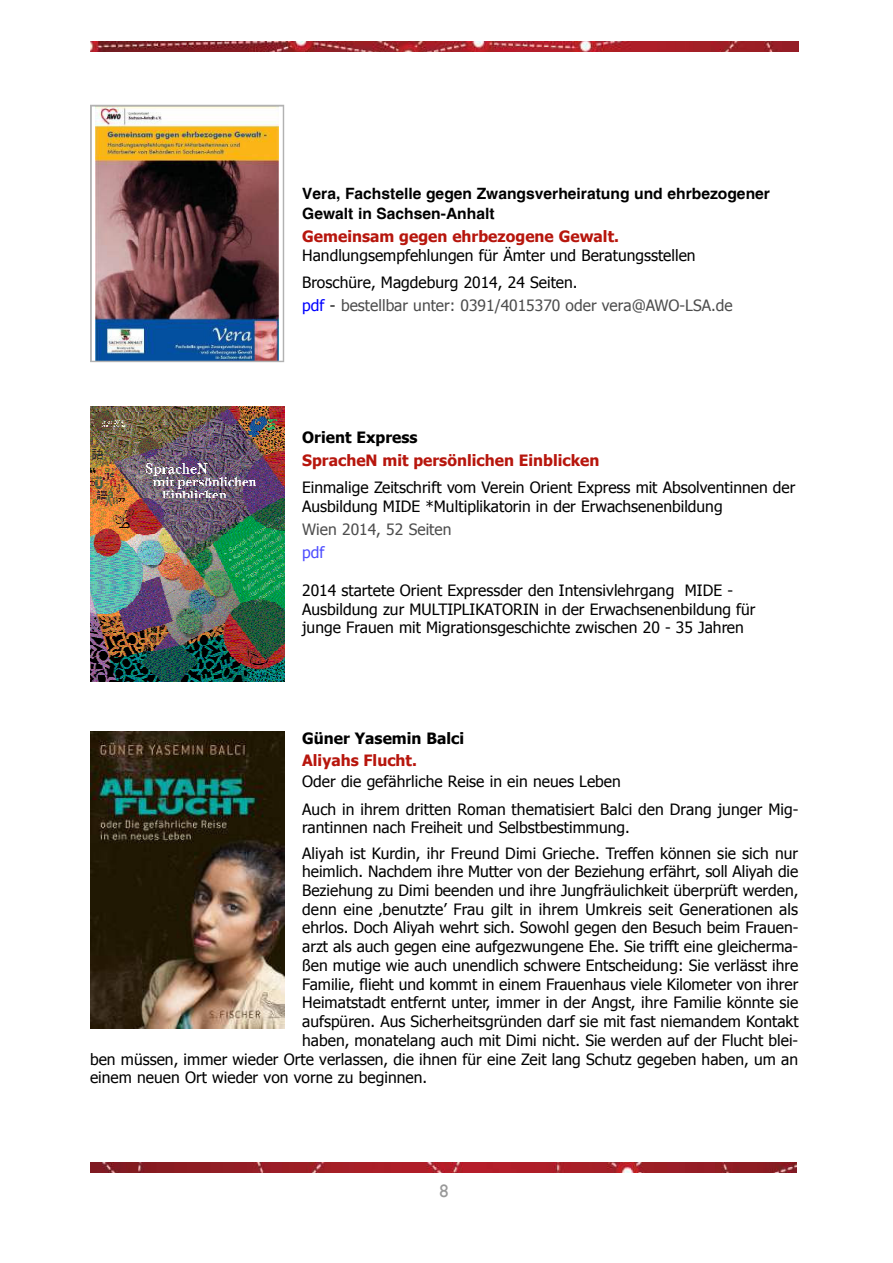
<style>
.page{position:relative;width:893px;height:1263px;background:#fff}
.page>*{position:absolute;margin:0;border:0;box-sizing:border-box;transform-origin:0 0}
.t1{font:18px "Gill Sans";color:#999}
.t2{font:15.6px/18.8px "Tahoma";color:#000}
.t3{font:700 15.6px "Tahoma";color:#b7160d}
.t4{font:700 15.6px/19.5px "Helvetica";color:#000}
.t5{font:15.6px "Tahoma";color:#4d4d4d}
.t6{font:700 15.6px "Tahoma";color:#000}
.t7{font:15.6px "Tahoma";color:#4d4dff}
.s1{color:#00f}
.s2{color:#000}
</style>
<div class="page">
<img style="left:90px;top:41px;width:708px;height:10px">
<img style="left:90px;top:1163px;width:706px;height:10px">
<img style="left:90px;top:407px;width:194px;height:274px">
<img style="left:90px;top:105px;width:194px;height:257px">
<img style="left:90px;top:731px;width:194px;height:298px">
<p class="t4" style="left:302px;top:186px;width:469px">Vera, Fachstelle gegen Zwangsverheiratung und ehrbezogener<br>Gewalt in Sachsen-Anhalt</p>
<p class="t3" style="left:302px;top:230px;width:318px">Gemeinsam gegen ehrbezogene Gewalt.</p>
<p class="t2" style="left:302px;top:242px;width:395px;line-height:27.3px">Handlungsempfehlungen für Ämter und Beratungsstellen<br>Broschüre, Magdeburg 2014, 24 Seiten.</p>
<p class="t5" style="left:302px;top:298px;width:432px"><span class="s1">pdf</span> <span class="s2">-</span> bestellbar unter: 0391/4015370 oder vera@AWO-LSA.de</p>
<p class="t6" style="left:302px;top:431px;width:117px">Orient Express</p>
<p class="t3" style="left:302px;top:454px;width:299px">SpracheN mit persönlichen Einblicken</p>
<p class="t2" style="left:302px;top:479px;width:495px">Einmalige Zeitschrift vom Verein Orient Express mit Absolventinnen der<br>Ausbildung MIDE *Multiplikatorin in der Erwachsenenbildung</p>
<p class="t5" style="left:302px;top:522px;width:151px">Wien 2014, 52 Seiten</p>
<p class="t7" style="left:302px;top:545px;width:24px">pdf</p>
<p class="t2" style="left:302px;top:582px;width:455px">2014 startete Orient Expressder den Intensivlehrgang MIDE -<br>Ausbildung zur MULTIPLIKATORIN in der Erwachsenenbildung für junge Frauen mit Migrationsgeschichte zwischen 20 - 35 Jahren</p>
<p class="t6" style="left:302px;top:733px;width:163px">Güner Yasemin Balci</p>
<p class="t3" style="left:302px;top:754px;width:116px">Aliyahs Flucht.</p>
<p class="t2" style="left:302px;top:769px;width:498px;line-height:27.3px">Oder die gefährliche Reise in ein neues Leben<br>Auch in ihrem dritten Roman thematisiert Balci den Drang junger Mig-</p>
<p class="t2" style="left:302px;top:816px;width:497px;line-height:25.2px">rantinnen nach Freiheit und Selbstbestimmung.<br>Aliyah ist Kurdin, ihr Freund Dimi Grieche. Treffen können sie sich nur</p>
<p class="t2" style="left:302px;top:863px;width:497px">heimlich. Nachdem ihre Mutter von der Beziehung erfährt, soll Aliyah die</p>
<p class="t2" style="left:302px;top:882px;width:498px">Beziehung zu Dimi beenden und ihre Jungfräulichkeit überprüft werden,</p>
<p class="t2" style="left:302px;top:901px;width:497px">denn eine ‚benutzte’ Frau gilt in ihrem Umkreis seit Generationen als</p>
<p class="t2" style="left:302px;top:919px;width:497px">ehrlos. Doch Aliyah wehrt sich. Sowohl gegen den Besuch beim Frauen-</p>
<p class="t2" style="left:302px;top:938px;width:497px">arzt als auch gegen eine aufgezwungene Ehe. Sie trifft eine gleicherma-</p>
<p class="t2" style="left:302px;top:957px;width:497px">ßen mutige wie auch unendlich schwere Entscheidung: Sie verlässt ihre</p>
<p class="t2" style="left:302px;top:975px;width:497px">Familie, flieht und kommt in einem Frauenhaus viele Kilometer von ihrer</p>
<p class="t2" style="left:302px;top:994px;width:497px">Heimatstadt entfernt unter, immer in der Angst, ihre Familie könnte sie</p>
<p class="t2" style="left:302px;top:1013px;width:498px">aufspüren. Aus Sicherheitsgründen darf sie mit fast niemandem Kontakt</p>
<p class="t2" style="left:302px;top:1032px;width:497px">haben, monatelang auch mit Dimi nicht. Sie werden auf der Flucht blei-</p>
<p class="t2" style="left:90px;top:1050px;width:709px">ben müssen, immer wieder Orte verlassen, die ihnen für eine Zeit lang Schutz gegeben haben, um an</p>
<p class="t2" style="left:90px;top:1069px;width:338px">einem neuen Ort wieder von vorne zu beginnen.</p>
<p class="t1" style="left:439px;top:1181px;width:10px">8</p>
</div>
